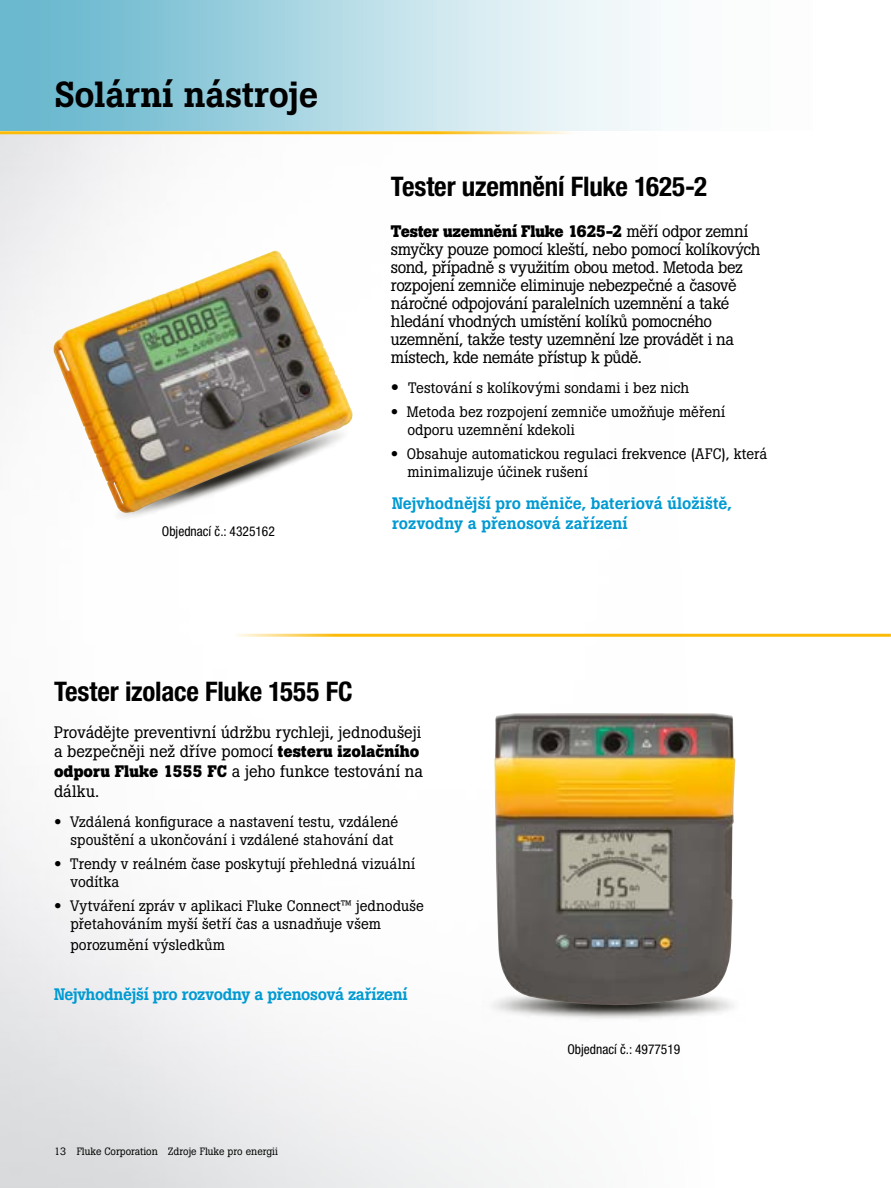
<style>
.page{position:relative;width:891px;height:1188px;background:#fff}
.page>*{position:absolute;margin:0;border:0;box-sizing:border-box;transform-origin:0 0}
.t1{font:500 36px "Boton Pro";letter-spacing:-.005em;color:#000}
.t2{font:700 condensed 27px "Helvetica Neue LT Pro";letter-spacing:-.005em;color:#000}
.t3{font:16.5px/18px "Boton Pro";letter-spacing:-.015em;color:#000}
.t4{font:500 16.5px/19.5px "Boton Pro";letter-spacing:-.005em;color:#009ad2}
.t5{font:15px/18px "Boton Pro";letter-spacing:.005em;color:#000}
.t6{font:condensed 13.5px "Helvetica Neue LT Pro";color:#000}
.t7{font:10.5px "Boton Pro";color:#000}
.s1{font-weight:700}
.s2{font-family:"Helvetica Neue LT Pro";font-weight:100;font-stretch:expanded;font-size:16.5px}
.s3{font-family:"Helvetica Neue LT Pro";font-weight:100;font-stretch:expanded}
</style>
<div class="page">
<hr style="left:0;top:131px;width:584px;height:3px;background:#fbba07">
<svg style="left:0;top:0;width:650px;height:131px;background:#afd8e4"></svg>
<img style="left:482px;top:988px;width:256px;height:33px">
<img style="left:494px;top:713px;width:241px;height:293px">
<img style="left:54px;top:251px;width:299px;height:263px">
<hr style="left:236px;top:634px;width:655px;height:3px;background:#fbba07">
<h1 class="t1" style="left:54px;top:71px;width:266px">Solární nástroje</h1>
<p class="t6" style="left:162px;top:524px;width:115px">Objednací č.: 4325162</p>
<h2 class="t2" style="left:391px;top:170px;width:318px">Tester uzemnění Fluke 1625‑2</h2>
<p class="t3" style="left:391px;top:222px;width:371px"><span class="s1">Tester uzemnění Fluke 1625‑2</span> měří odpor zemní smyčky pouze pomocí kleští, nebo pomocí kolíkových sond, případně s využitím obou metod. Metoda bez rozpojení zemniče eliminuje nebezpečné a časově náročné odpojování paralelních uzemnění a také hledání vhodných umístění kolíků pomocného uzemnění, takže testy uzemnění lze provádět i na místech, kde nemáte přístup k půdě.</p>
<p class="t5" style="left:391px;top:379px;width:300px"><span class="s2">•</span> Testování s kolíkovými sondami i bez nich</p>
<p class="t5" style="left:407px;top:403px;width:319px;text-indent:-16px"><span class="s3">•</span> Metoda bez rozpojení zemniče umožňuje měření odporu uzemnění kdekoli</p>
<p class="t5" style="left:407px;top:445px;width:362px;text-indent:-16px"><span class="s3">•</span> Obsahuje automatickou regulaci frekvence (AFC), která minimalizuje účinek rušení</p>
<p class="t4" style="left:392px;top:494px;width:341px">Nejvhodnější pro měniče, bateriová úložiště, rozvodny a přenosová zařízení</p>
<h2 class="t2" style="left:54px;top:675px;width:300px">Tester izolace Fluke 1555 FC</h2>
<p class="t3" style="left:54px;top:722px;width:371px;line-height:19.8px">Provádějte preventivní údržbu rychleji, jednodušeji a bezpečněji než dříve pomocí <span class="s1">testeru izolačního odporu Fluke 1555 FC</span> a jeho funkce testování na dálku.</p>
<p class="t5" style="left:70px;top:813px;width:329px;text-indent:-16px"><span class="s3">•</span> Vzdálená konfigurace a nastavení testu, vzdálené spouštění a ukončování i vzdálené stahování dat</p>
<p class="t5" style="left:70px;top:855px;width:346px;text-indent:-16px"><span class="s3">•</span> Trendy v reálném čase poskytují přehledná vizuální vodítka</p>
<p class="t5" style="left:70px;top:897px;width:355px;text-indent:-16px"><span class="s3">•</span> Vytváření zpráv v aplikaci Fluke Connect™ jednoduše přetahováním myší šetří čas a usnadňuje všem</p>
<p class="t5" style="left:70px;top:936px;width:156px">porozumění výsledkům</p>
<p class="t4" style="left:54px;top:984px;width:355px">Nejvhodnější pro rozvodny a přenosová zařízení</p>
<p class="t7" style="left:54px;top:1145px;width:225px">13 Fluke Corporation Zdroje Fluke pro energii</p>
<p class="t6" style="left:567px;top:1041px;width:115px">Objednací č.: 4977519</p>
</div>
